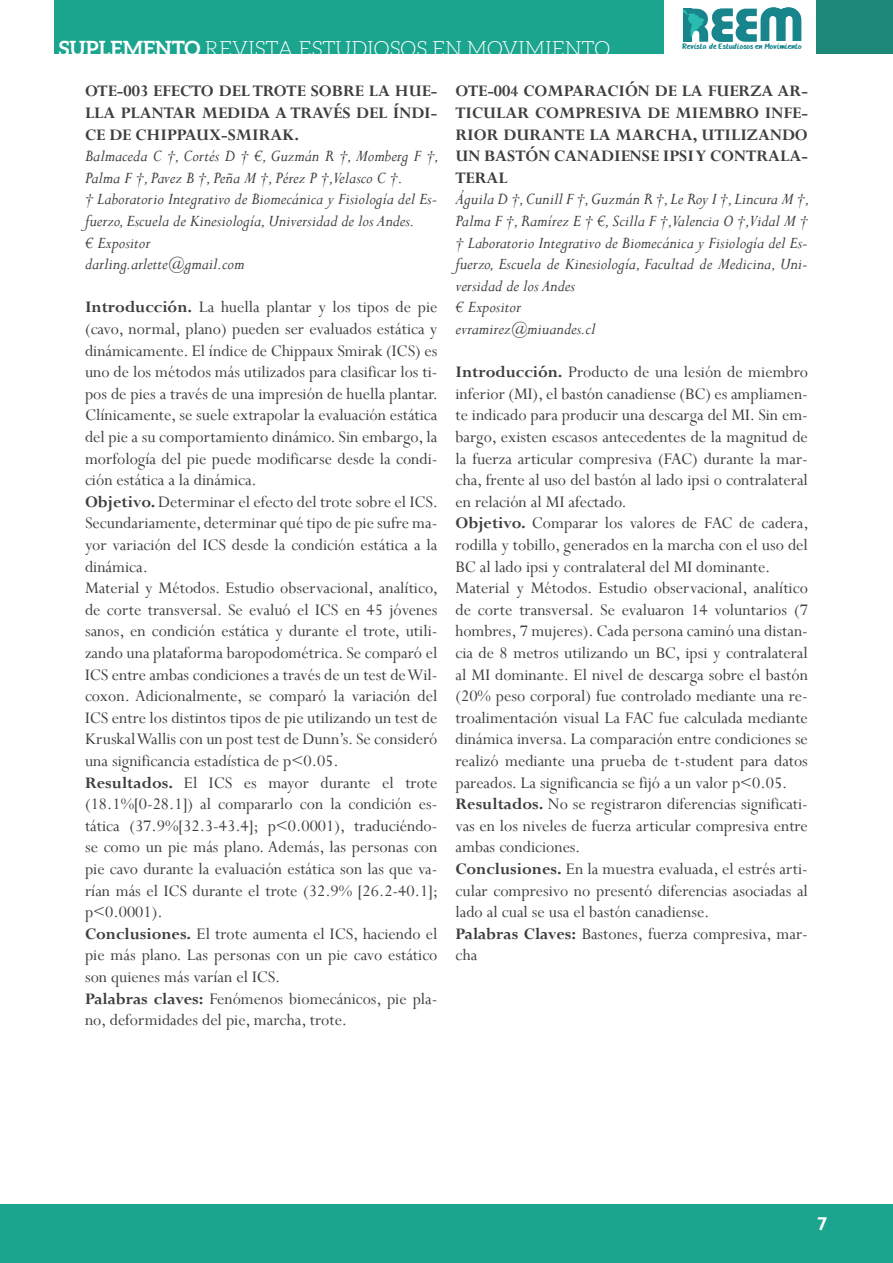
<style>
.page{position:relative;width:893px;height:1263px;background:#fff}
.page>*{position:absolute;margin:0;border:0;box-sizing:border-box;transform-origin:0 0}
.t1{font:300 21px "Aleo";color:#fff}
.t2{font:18px/21.6px "Perpetua";color:#3e3e3f;text-align:justify}
.t3{font:italic 18px/21.6px "Perpetua";color:#3e3e3f}
.t4{font:700 18px/21.6px "Perpetua";color:#3e3e3f;text-align:justify}
.t5{font:700 18px "Aller";color:#fff}
.t6{font:8.1px "HANDYHANDY";color:#18858d}
.s1{font-weight:700}
</style>
<div class="page">
<hr style="left:0;top:0;width:1px;height:54px;background:#1e8978">
<div style="left:0;top:1205px;width:893px;height:58px;background:#1ba58e"></div>
<div style="left:816px;top:0;width:77px;height:54px;background:#1e8978"></div>
<div style="left:54px;top:0;width:610px;height:54px;background:#1ba58e"></div>
<svg style="left:683px;top:7px;width:118px;height:35px"></svg>
<p class="t1" style="left:59px;top:37px;width:553px"><span class="s1">SUPLEMENTO</span> REVISTA ESTUDIOSOS EN MOVIMIENTO</p>
<p class="t4" style="left:85px;top:80px;width:354px">OTE-003 EFECTO DEL TROTE SOBRE LA HUE-LLA PLANTAR MEDIDA A TRAVÉS DEL ÍNDI-CE DE CHIPPAUX-SMIRAK.</p>
<p class="t3" style="left:85px;top:145px;width:356px">Balmaceda C †, Cortés D † €, Guzmán R †, Momberg F †,<br>Palma F †, Pavez B †, Peña M †, Pérez P †,Velasco C †.</p>
<p class="t3" style="left:85px;top:188px;width:354px">† Laboratorio Integrativo de Biomecánica y Fisiología del Es&shy;fuerzo, Escuela de Kinesiología, Universidad de los Andes.</p>
<p class="t3" style="left:85px;top:231px;width:67px">€ Expositor</p>
<p class="t3" style="left:85px;top:253px;width:161px">darling.arlette@gmail.com</p>
<p class="t2" style="left:85px;top:296px;width:355px"><span class="s1">Introducción.</span> La huella plantar y los tipos de pie (cavo, normal, plano) pueden ser evaluados estática y dinámicamente. El índice de Chippaux Smirak (ICS) es uno de los métodos más utilizados para clasificar los ti&shy;pos de pies a través de una impresión de huella plantar.<br>Clínicamente, se suele extrapolar la evaluación estática del pie a su comportamiento dinámico. Sin embargo, la morfología del pie puede modificarse desde la condi&shy;ción estática a la dinámica.</p>
<p class="t2" style="left:85px;top:490px;width:355px"><span class="s1">Objetivo.</span> Determinar el efecto del trote sobre el ICS.<br>Secundariamente, determinar qué tipo de pie sufre ma&shy;yor variación del ICS desde la condición estática a la dinámica.</p>
<p class="t2" style="left:85px;top:577px;width:355px">Material y Métodos. Estudio observacional, analítico, de corte transversal. Se evaluó el ICS en 45 jóvenes sanos, en condición estática y durante el trote, utili&shy;zando una plataforma baropodométrica. Se comparó el ICS entre ambas condiciones a través de un test de Wil&shy;coxon. Adicionalmente, se comparó la variación del ICS entre los distintos tipos de pie utilizando un test de Kruskal Wallis con un post test de Dunn’s. Se consideró una significancia estadística de p&lt;0.05.</p>
<p class="t2" style="left:85px;top:771px;width:355px"><span class="s1">Resultados.</span> El ICS es mayor durante el trote (18.1%[0-28.1]) al compararlo con la condición es&shy;tática (37.9%[32.3-43.4]; p&lt;0.0001), traduciéndo&shy;se como un pie más plano. Además, las personas con pie cavo durante la evaluación estática son las que va&shy;rían más el ICS durante el trote (32.9% [26.2-40.1]; p&lt;0.0001).</p>
<p class="t2" style="left:85px;top:922px;width:354px"><span class="s1">Conclusiones.</span> El trote aumenta el ICS, haciendo el pie más plano. Las personas con un pie cavo estático son quienes más varían el ICS.</p>
<p class="t2" style="left:85px;top:987px;width:354px"><span class="s1">Palabras claves:</span> Fenómenos biomecánicos, pie pla&shy;no, deformidades del pie, marcha, trote.</p>
<p class="t6" style="left:682px;top:42px;width:121px">Revista de Estudiosos en Movimiento</p>
<p class="t4" style="left:455px;top:80px;width:354px">OTE-004 COMPARACIÓN DE LA FUERZA AR-TICULAR COMPRESIVA DE MIEMBRO INFE-RIOR DURANTE LA MARCHA, UTILIZANDO UN BASTÓN CANADIENSE IPSI Y CONTRALA-TERAL</p>
<p class="t3" style="left:455px;top:188px;width:356px">Águila D †, Cunill F †, Guzmán R †, Le Roy I †, Lincura M †,<br>Palma F †, Ramírez E † €, Scilla F †,Valencia O †,Vidal M †</p>
<p class="t3" style="left:455px;top:231px;width:354px;text-align:justify">† Laboratorio Integrativo de Biomecánica y Fisiología del Es&shy;fuerzo, Escuela de Kinesiología, Facultad de Medicina, Uni&shy;versidad de los Andes</p>
<p class="t3" style="left:455px;top:296px;width:67px">€ Expositor</p>
<p class="t3" style="left:455px;top:317px;width:141px">evramirez@miuandes.cl</p>
<p class="t2" style="left:455px;top:361px;width:354px"><span class="s1">Introducción.</span> Producto de una lesión de miembro inferior (MI), el bastón canadiense (BC) es ampliamen&shy;te indicado para producir una descarga del MI. Sin em&shy;bargo, existen escasos antecedentes de la magnitud de la fuerza articular compresiva (FAC) durante la mar&shy;cha, frente al uso del bastón al lado ipsi o contralateral en relación al MI afectado.</p>
<p class="t2" style="left:455px;top:512px;width:355px"><span class="s1">Objetivo.</span> Comparar los valores de FAC de cadera, rodilla y tobillo, generados en la marcha con el uso del BC al lado ipsi y contralateral del MI dominante.</p>
<p class="t2" style="left:455px;top:577px;width:354px">Material y Métodos. Estudio observacional, analítico de corte transversal. Se evaluaron 14 voluntarios (7 hombres, 7 mujeres). Cada persona caminó una distan&shy;cia de 8 metros utilizando un BC, ipsi y contralateral al MI dominante. El nivel de descarga sobre el bastón (20% peso corporal) fue controlado mediante una re&shy;troalimentación visual La FAC fue calculada mediante dinámica inversa. La comparación entre condiciones se realizó mediante una prueba de t-student para datos pareados. La significancia se fijó a un valor p&lt;0.05.</p>
<p class="t2" style="left:455px;top:793px;width:354px"><span class="s1">Resultados.</span> No se registraron diferencias significati&shy;vas en los niveles de fuerza articular compresiva entre ambas condiciones.</p>
<p class="t2" style="left:455px;top:858px;width:354px"><span class="s1">Conclusiones.</span> En la muestra evaluada, el estrés arti&shy;cular compresivo no presentó diferencias asociadas al lado al cual se usa el bastón canadiense.</p>
<p class="t2" style="left:455px;top:922px;width:354px"><span class="s1">Palabras Claves:</span> Bastones, fuerza compresiva, mar&shy;cha</p>
<p class="t5" style="left:817px;top:1212px;width:12px">7</p>
</div>
